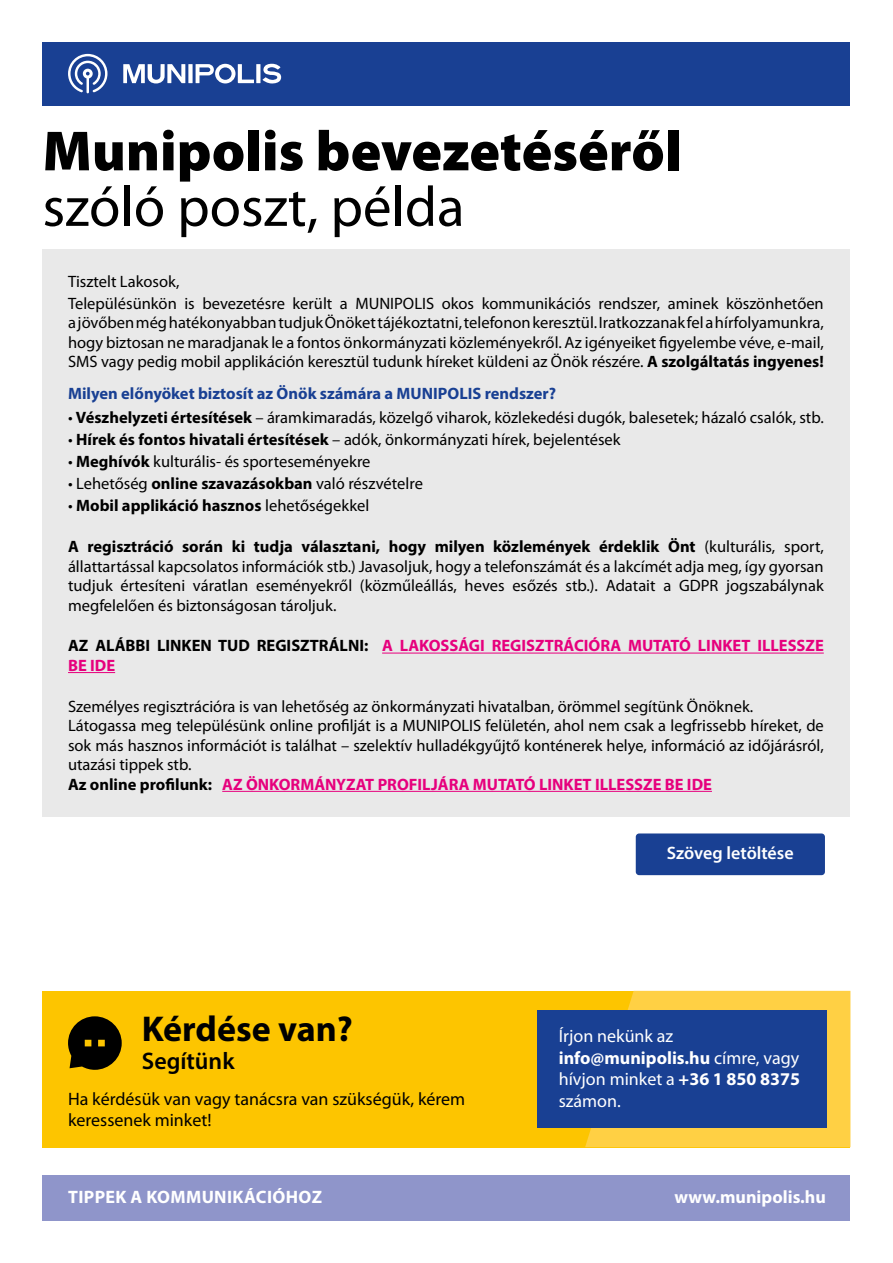
<style>
.page{position:relative;width:893px;height:1263px;background:#fff}
.page>*{position:absolute;margin:0;border:0;box-sizing:border-box;transform-origin:0 0}
.t1{font:900 57px "Myriad Pro";color:#000}
.t2{font:57px "Myriad Pro";color:#000}
.t3{font:700 36px "Myriad Pro";color:#000}
.t4{font:600 24px "Myriad Pro";color:#000}
.t5{font:18px/21.6px "Myriad Pro";color:#fff}
.t6{font:18px/21px "Myriad Pro";color:#000}
.t7{font:700 18px "Myriad Pro";letter-spacing:.02em;color:#fff}
.t8{font:700 18px "Myriad Pro";color:#fff}
.t9{font:600 18px "Myriad Pro";color:#fff}
.t10{font:16.5px/19.5px "Myriad Pro";color:#000}
.t11{font:700 16.5px/19.5px "Myriad Pro";color:#e6007d}
.t12{font:700 16.5px "Myriad Pro";color:#194093}
.t13{font:700 16.5px "Myriad Pro";color:#000}
.s1{font-weight:700}
.s2{font-weight:400}
.s3{color:#000}
.s4{font-weight:700;color:#e6007d}
</style>
<div class="page">
<div style="left:43px;top:249px;width:807px;height:567px;background:#e9e9e9"></div>
<div style="left:43px;top:42px;width:807px;height:63px;background:#194093"></div>
<svg style="left:123px;top:64px;width:62px;height:19px"></svg>
<div style="left:188px;top:64px;width:5px;height:19px;background:#fff"></div>
<svg style="left:256px;top:64px;width:4px;height:19px"></svg>
<svg style="left:196px;top:64px;width:58px;height:19px"></svg>
<svg style="left:263px;top:64px;width:18px;height:20px"></svg>
<svg style="left:68px;top:54px;width:39px;height:39px"></svg>
<hr style="left:382px;top:653px;width:442px;height:1px;background:#e6007d">
<hr style="left:68px;top:672px;width:47px;height:1px;background:#e6007d">
<hr style="left:222px;top:791px;width:490px;height:1px;background:#e6007d">
<div style="left:636px;top:833px;width:189px;height:42px;background:#194093;border-radius:3px"></div>
<div style="left:43px;top:1175px;width:807px;height:45px;background:#8f95ca"></div>
<div style="left:43px;top:991px;width:807px;height:156px;background:#fdc500"></div>
<svg style="left:585px;top:991px;width:265px;height:156px;background:#fecf3f"></svg>
<div style="left:537px;top:1010px;width:289px;height:118px;background:#194093"></div>
<svg style="left:68px;top:1016px;width:54px;height:54px"></svg>
<h1 class="t1" style="left:43px;top:113px;width:640px">Munipolis bevezetéséről</h1>
<h1 class="t2" style="left:43px;top:172px;width:424px">szóló poszt, példa</h1>
<p class="t10" style="left:68px;top:270px;width:757px;line-height:21.6px">Tisztelt Lakosok,<br>Településünkön is bevezetésre került a MUNIPOLIS okos kommunikációs rendszer, aminek köszönhetően</p>
<p class="t10" style="left:68px;top:313px;width:757px;text-align:justify">a jövőben még hatékonyabban tudjuk Önöket tájékoztatni, telefonon keresztül. Iratkozzanak fel a hírfolyamunkra, hogy biztosan ne maradjanak le a fontos önkormányzati közleményekről. Az igényeiket figyelembe véve, e-mail, SMS vagy pedig mobil applikáción keresztül tudunk híreket küldeni az Önök részére. <span class="s1">A szolgáltatás ingyenes!</span></p>
<p class="t12" style="left:68px;top:383px;width:490px">Milyen előnyöket biztosít az Önök számára a MUNIPOLIS rendszer?</p>
<p class="t10" style="left:68px;top:408px;width:757px">• <span class="s1">Vészhelyzeti értesítések</span> – áramkimaradás, közelgő viharok, közlekedési dugók, balesetek; házaló csalók, stb.</p>
<p class="t10" style="left:68px;top:430px;width:554px">• <span class="s1">Hírek és fontos hivatali értesítések</span> – adók, önkormányzati hírek, bejelentések</p>
<p class="t10" style="left:68px;top:452px;width:304px">• <span class="s1">Meghívók</span> kulturális- és sporteseményekre</p>
<p class="t10" style="left:68px;top:474px;width:356px">• Lehetőség <span class="s1">online szavazásokban</span> való részvételre</p>
<p class="t13" style="left:68px;top:495px;width:303px"><span class="s2">•</span> Mobil applikáció hasznos <span class="s2">lehetőségekkel</span></p>
<p class="t10" style="left:68px;top:537px;width:757px;text-align:justify"><span class="s1">A regisztráció során ki tudja választani, hogy milyen közlemények érdeklik Önt</span> (kulturális, sport, állattartással kapcsolatos információk stb.) Javasoljuk, hogy a telefonszámát és a lakcímét adja meg, így gyorsan tudjuk értesíteni váratlan eseményekről (közműleállás, heves esőzés stb.). Adatait a GDPR jogszabálynak megfelelően és biztonságosan tároljuk.</p>
<p class="t11" style="left:68px;top:635px;width:757px"><span class="s3">AZ ALÁBBI LINKEN TUD REGISZTRÁLNI:</span> A LAKOSSÁGI REGISZTRÁCIÓRA MUTATÓ LINKET ILLESSZE<br>BE IDE</p>
<p class="t10" style="left:68px;top:696px;width:757px">Személyes regisztrációra is van lehetőség az önkormányzati hivatalban, örömmel segítünk Önöknek.<br>Látogassa meg településünk online profilját is a MUNIPOLIS felületén, ahol nem csak a legfrissebb híreket, de sok más hasznos információt is találhat – szelektív hulladékgyűjtő konténerek helye, információ az időjárásról, utazási tippek stb.<br><span class="s1">Az online profilunk:</span> <span class="s4">AZ ÖNKORMÁNYZAT PROFILJÁRA MUTATÓ LINKET ILLESSZE BE IDE</span></p>
<h2 class="t3" style="left:142px;top:1005px;width:213px">Kérdése van?</h2>
<h3 class="t4" style="left:142px;top:1046px;width:94px">Segítünk</h3>
<p class="t6" style="left:68px;top:1088px;width:399px">Ha kérdésük van vagy tanácsra van szükségük, kérem keressenek minket!</p>
<p class="t9" style="left:667px;top:842px;width:128px">Szöveg letöltése</p>
<p class="t5" style="left:559px;top:1025px;width:243px">Írjon nekünk az <span class="s1">info@munipolis.hu</span> címre, vagy hívjon minket a <span class="s1">+36 1 850 8375 </span>számon.</p>
<p class="t7" style="left:68px;top:1185px;width:255px">TIPPEK A KOMMUNIKÁCIÓHOZ</p>
<p class="t8" style="left:675px;top:1185px;width:153px">www.munipolis.hu</p>
</div>
